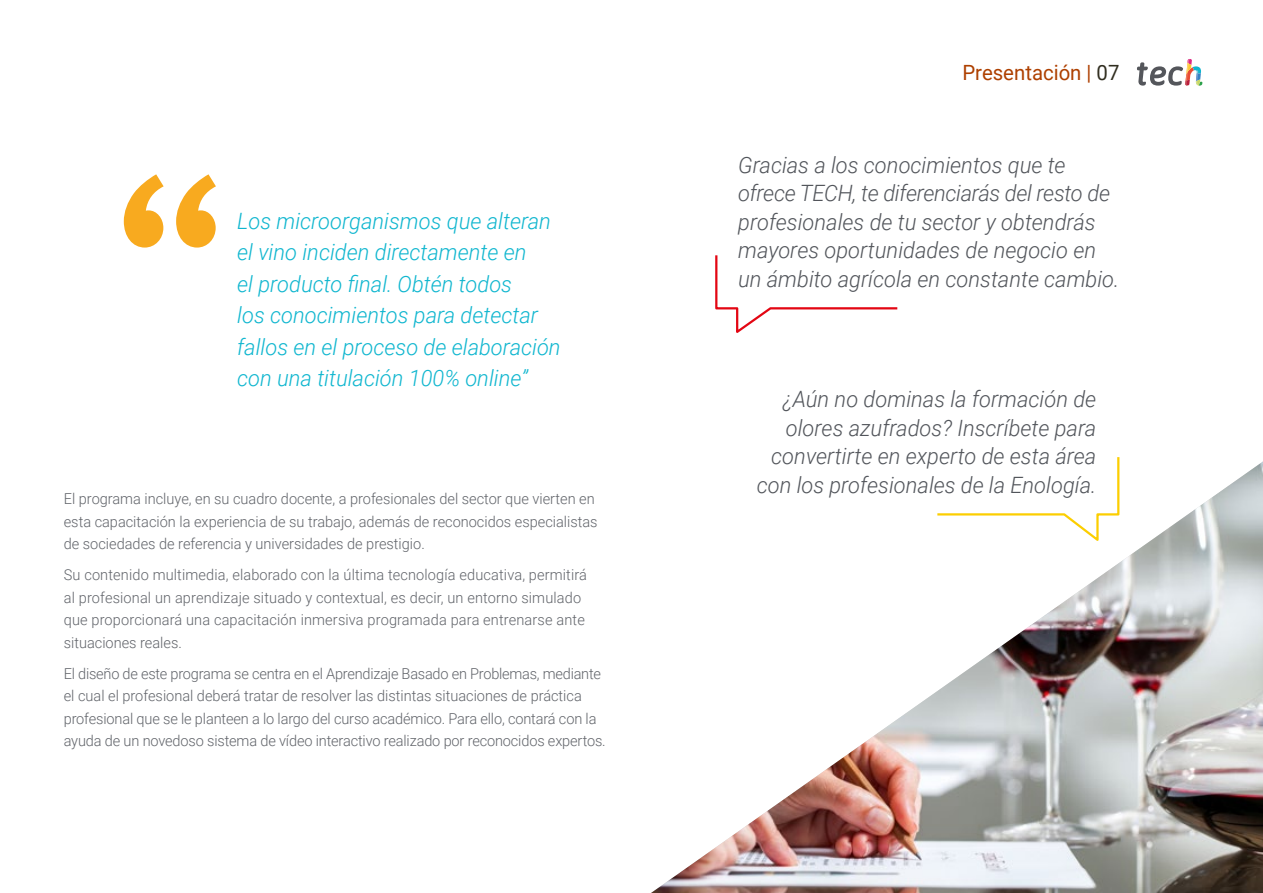
<style>
.page{position:relative;width:1263px;height:893px;background:#fff}
.page>*{position:absolute;margin:0;border:0;box-sizing:border-box;transform-origin:0 0}
.t1{font:italic 300 22.5px/28.5px "Roboto";color:#52555b;text-align:right}
.t2{font:italic 300 22.5px/31.5px "Roboto";color:#0fb6cf}
.t3{font:21px "Roboto";color:#ae4000}
.t4{font:300 15px/22.5px "Roboto";color:#61646a}
.s1{color:#312e20}
</style>
<div class="page">
<img style="left:651px;top:461px;width:612px;height:432px">
<svg style="left:935px;top:457px;width:185px;height:87px"></svg>
<svg style="left:715px;top:255px;width:183px;height:78px"></svg>
<svg style="left:124px;top:174px;width:92px;height:74px"></svg>
<svg style="left:1137px;top:59px;width:65px;height:27px"></svg>
<h1 class="t2" style="left:237px;top:204px;width:325px">Los microorganismos que alteran el vino inciden directamente en<br>el producto final. Obtén todos<br>los conocimientos para detectar fallos en el proceso de elaboración con una titulación 100% online”</h1>
<p class="t4" style="left:64px;top:487px;width:535px">El programa incluye, en su cuadro docente, a profesionales del sector que vierten en esta capacitación la experiencia de su trabajo, además de reconocidos especialistas de sociedades de referencia y universidades de prestigio.</p>
<p class="t4" style="left:64px;top:563px;width:525px">Su contenido multimedia, elaborado con la última tecnología educativa, permitirá al profesional un aprendizaje situado y contextual, es decir, un entorno simulado que proporcionará una capacitación inmersiva programada para entrenarse ante situaciones reales.</p>
<p class="t4" style="left:64px;top:662px;width:543px">El diseño de este programa se centra en el Aprendizaje Basado en Problemas, mediante el cual el profesional deberá tratar de resolver las distintas situaciones de práctica profesional que se le planteen a lo largo del curso académico. Para ello, contará con la ayuda de un novedoso sistema de vídeo interactivo realizado por reconocidos expertos.</p>
<h2 class="t3" style="left:962px;top:57px;width:159px">Presentación | <span class="s1">07</span></h2>
<h1 class="t1" style="left:738px;top:149px;width:383px;text-align:left">Gracias a los conocimientos que te ofrece TECH, te diferenciarás del resto de profesionales de tu sector y obtendrás mayores oportunidades de negocio en un ámbito agrícola en constante cambio.</h1>
<h1 class="t1" style="left:757px;top:384px;width:341px">¿Aún no dominas la formación de olores azufrados? Inscríbete para convertirte en experto de esta área con los profesionales de la Enología.</h1>
</div>
